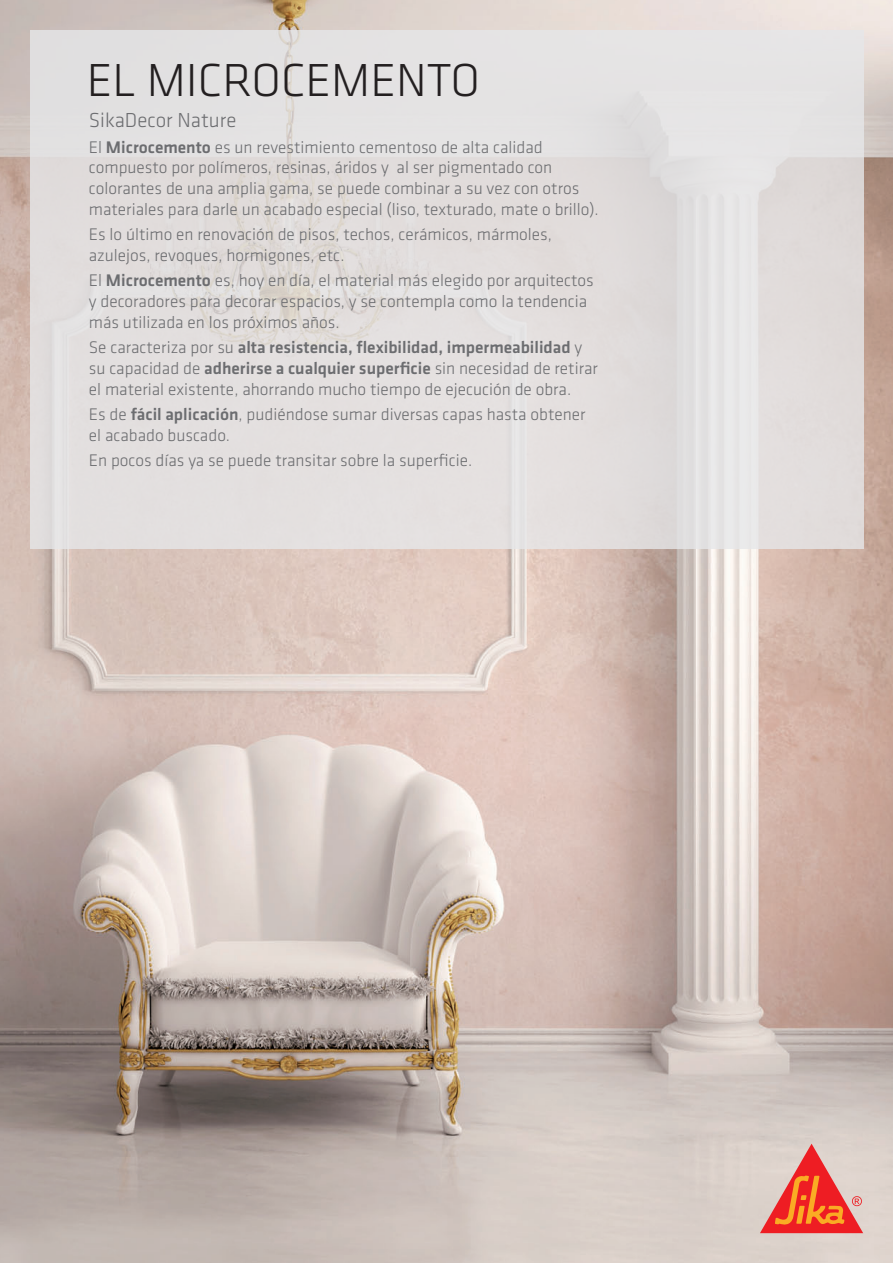
<style>
.page{position:relative;width:893px;height:1263px;background:#fff}
.page>*{position:absolute;margin:0;border:0;box-sizing:border-box;transform-origin:0 0}
.t1{font:300 48px "Klavika CH";color:#231f20}
.t2{font:300 21px "Klavika CH";color:#6c6d70}
.t3{font:300 17.4px/20.9px "Klavika CH";color:#6c6d70}
.s1{font-weight:500}
</style>
<div class="page">
<img style="left:0;top:0;width:893px;height:1263px">
<div style="left:30px;top:30px;width:833px;height:519px;background:#e3dfdf"></div>
<svg style="left:760px;top:1144px;width:103px;height:89px"></svg>
<h1 class="t1" style="left:87px;top:51px;width:395px">EL MICROCEMENTO</h1>
<p class="t2" style="left:89px;top:108px;width:149px">SikaDecor Nature</p>
<p class="t3" style="left:89px;top:136px;width:511px">El <span class="s1">Microcemento</span> es un revestimiento cementoso de alta calidad compuesto por polímeros, resinas, áridos y al ser pigmentado con colorantes de una amplia gama, se puede combinar a su vez con otros materiales para darle un acabado especial (liso, texturado, mate o brillo).</p>
<p class="t3" style="left:89px;top:224px;width:465px">Es lo último en renovación de pisos, techos, cerámicos, mármoles, azulejos, revoques, hormigones, etc.</p>
<p class="t3" style="left:89px;top:270px;width:506px">El <span class="s1">Microcemento</span> es, hoy en día, el material más elegido por arquitectos y decoradores para decorar espacios, y se contempla como la tendencia más utilizada en los próximos años.</p>
<p class="t3" style="left:89px;top:337px;width:511px">Se caracteriza por su <span class="s1">alta resistencia, flexibilidad, impermeabilidad</span> y su capacidad de <span class="s1">adherirse a cualquier superficie</span> sin necesidad de retirar el material existente, ahorrando mucho tiempo de ejecución de obra.</p>
<p class="t3" style="left:89px;top:404px;width:498px">Es de <span class="s1">fácil aplicación</span>, pudiéndose sumar diversas capas hasta obtener el acabado buscado.</p>
<p class="t3" style="left:89px;top:450px;width:385px">En pocos días ya se puede transitar sobre la superficie.</p>
</div>
